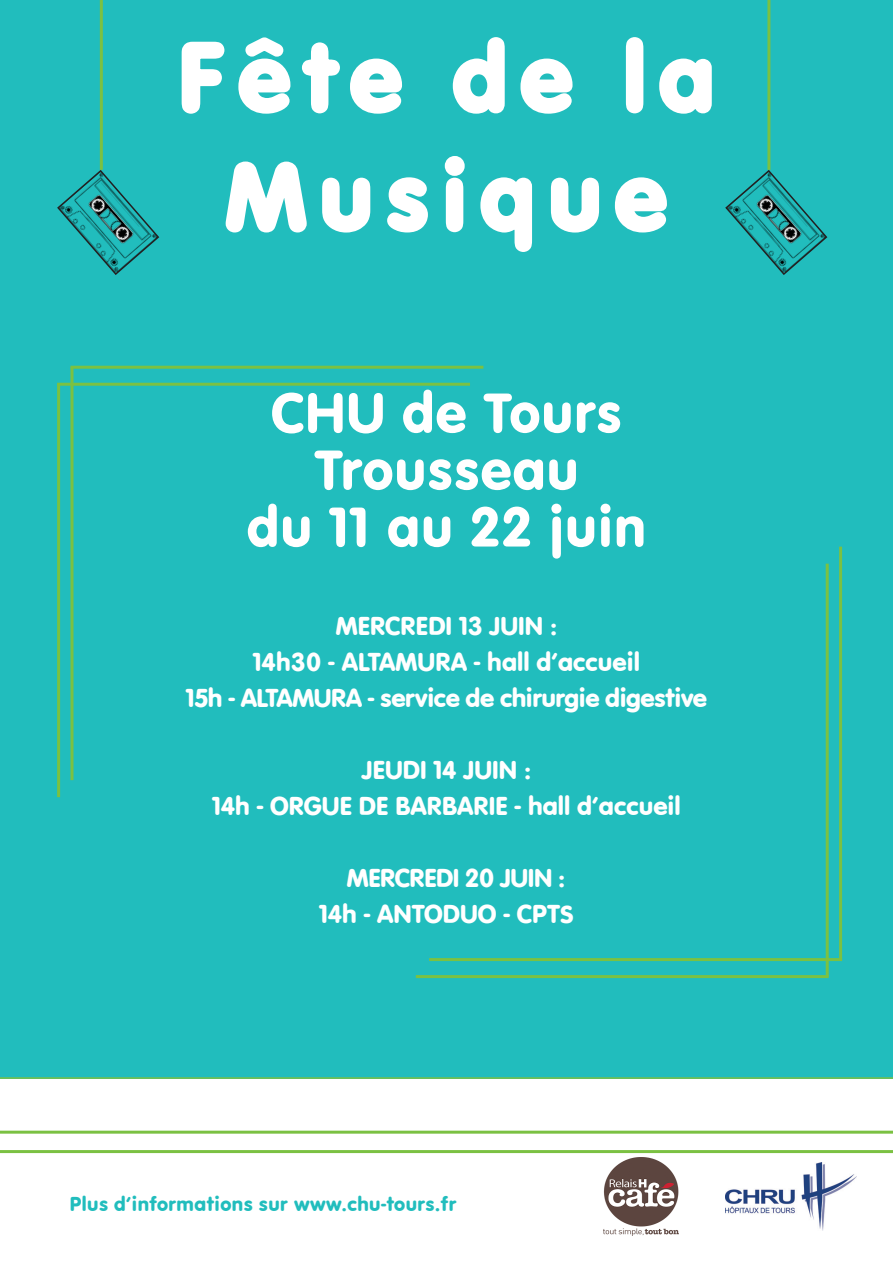
<style>
.page{position:relative;width:893px;height:1263px;background:#fff}
.page>*{position:absolute;margin:0;border:0;box-sizing:border-box;transform-origin:0 0}
.t1{font:99px "VAG Rundschrift D";letter-spacing:.13em;color:#fff}
.t2{font:58.5px "VAG Rundschrift D";letter-spacing:.02em;color:#fff}
.t3{font:27px "VAG Rundschrift D";color:#fff}
.t4{font:27px "VAG Rundschrift D";letter-spacing:-.02em;color:#fff}
.t5{font:21px "VAG Rundschrift D";letter-spacing:.02em;color:#21bdbd}
.s1{font-size:102px}
.s2{font-size:25.5px}
</style>
<div class="page">
<div style="left:0;top:0;width:893px;height:1079px;background:#21bdbd"></div>
<svg style="left:180px;top:40px;width:47px;height:76px;background:#4dcaca"></svg>
<svg style="left:237px;top:35px;width:55px;height:80px"></svg>
<svg style="left:300px;top:40px;width:42px;height:76px;background:#46c8c8"></svg>
<svg style="left:348px;top:57px;width:56px;height:58px"></svg>
<svg style="left:451px;top:35px;width:56px;height:80px;background:#4dcaca"></svg>
<svg style="left:519px;top:57px;width:55px;height:58px"></svg>
<svg style="left:624px;top:35px;width:21px;height:81px"></svg>
<svg style="left:658px;top:57px;width:56px;height:58px"></svg>
<svg style="left:224px;top:159px;width:85px;height:76px;background:#4dcaca"></svg>
<svg style="left:321px;top:175px;width:51px;height:59px"></svg>
<svg style="left:385px;top:176px;width:45px;height:58px"></svg>
<svg style="left:443px;top:154px;width:23px;height:80px"></svg>
<svg style="left:479px;top:175px;width:55px;height:79px"></svg>
<svg style="left:549px;top:175px;width:52px;height:59px"></svg>
<svg style="left:613px;top:176px;width:55px;height:58px"></svg>
<img style="left:725px;top:1162px;width:132px;height:69px">
<img style="left:604px;top:1158px;width:75px;height:77px">
<hr style="left:429px;top:958px;width:413px;height:3px;background:#7bc142">
<hr style="left:839px;top:547px;width:3px;height:412px;background:#7bc142">
<hr style="left:416px;top:975px;width:413px;height:3px;background:#7bc142">
<hr style="left:826px;top:564px;width:3px;height:412px;background:#7bc142">
<hr style="left:57px;top:383px;width:413px;height:3px;background:#7bc142">
<hr style="left:57px;top:384px;width:3px;height:413px;background:#7bc142">
<hr style="left:70px;top:366px;width:413px;height:3px;background:#7bc142">
<hr style="left:70px;top:367px;width:3px;height:413px;background:#7bc142">
<svg style="left:724px;top:169px;width:104px;height:107px;background:#2aa"></svg>
<svg style="left:56px;top:169px;width:104px;height:107px;background:#2aa"></svg>
<hr style="left:100px;top:0;width:3px;height:170px;background:#7bc142">
<hr style="left:767px;top:0;width:3px;height:170px;background:#7bc142">
<hr style="left:0;top:1150px;width:893px;height:3px;background:#7bc142">
<hr style="left:0;top:1131px;width:893px;height:3px;background:#7bc142">
<p class="t1" style="left:178px;top:20px;width:538px"><span class="s1">F</span>ête de la</p>
<p class="t1" style="left:226px;top:139px;width:442px">Musique</p>
<p class="t2" style="left:271px;top:379px;width:352px">CHU de Tours</p>
<p class="t2" style="left:314px;top:436px;width:265px">Trousseau</p>
<p class="t2" style="left:247px;top:493px;width:401px">du 11 au 22 juin</p>
<p class="t3" style="left:336px;top:610px;width:223px">MERCREDI 13 JUIN :</p>
<p class="t3" style="left:253px;top:646px;width:389px">14h30 - ALTAMURA - hall d’accueil</p>
<p class="t4" style="left:186px;top:682px;width:523px">15h - ALTAMURA - service de chirurgie digestive</p>
<p class="t3" style="left:362px;top:754px;width:171px">JEUDI 14 JUIN :</p>
<p class="t3" style="left:212px;top:790px;width:470px">14h - ORGUE DE BARBARIE - hall d’accueil</p>
<p class="t4" style="left:347px;top:862px;width:220px">MERCREDI 20 JUIN :</p>
<p class="t3" style="left:319px;top:898px;width:256px">14h - ANTODUO - CPT<span class="s2">S</span></p>
<p class="t5" style="left:70px;top:1192px;width:388px">Plus d’informations sur www.chu-tours.fr</p>
</div>
